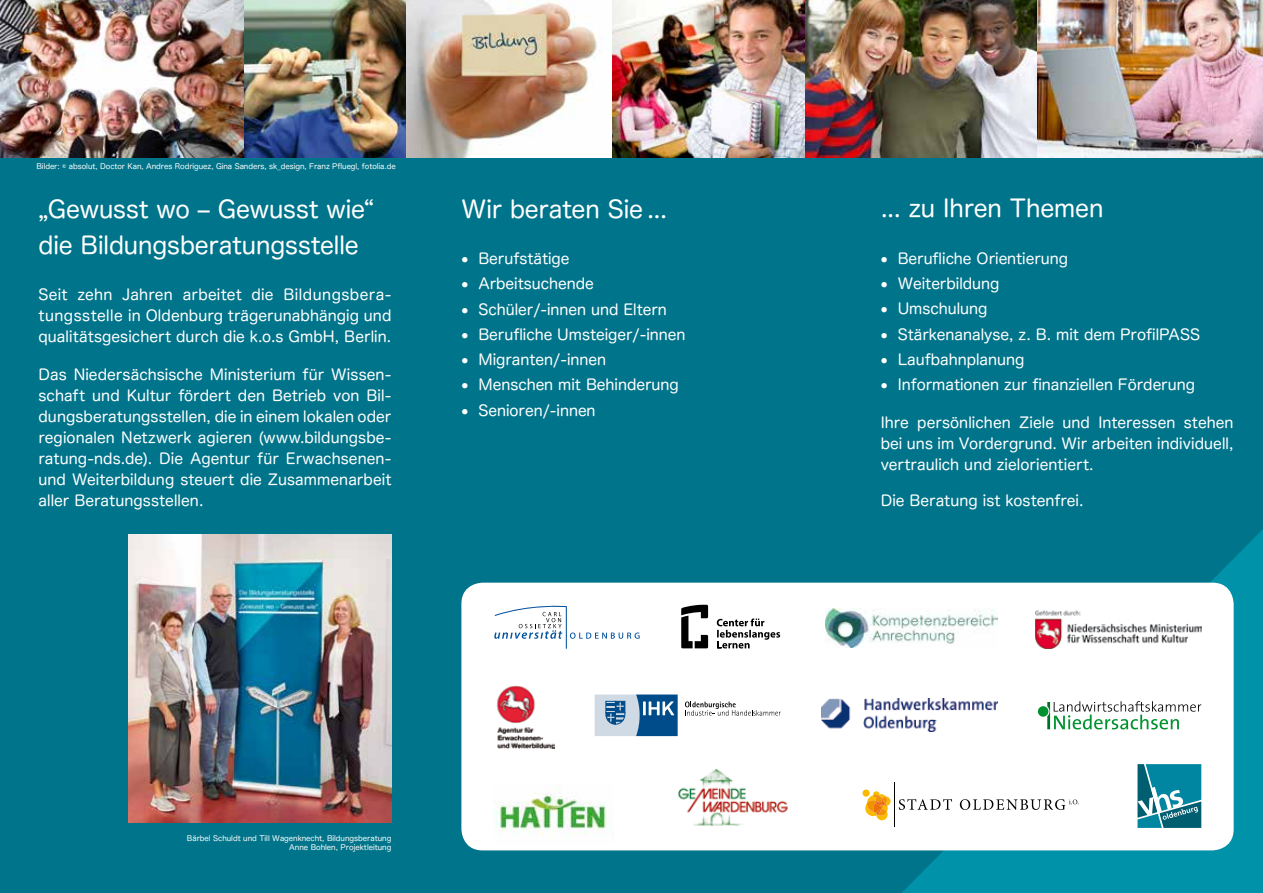
<style>
.page{position:relative;width:1263px;height:893px;background:#00748a}
.page>*{position:absolute;margin:0;border:0;box-sizing:border-box;transform-origin:0 0}
.t1{font:24px/36px "Hira Maru Pro W4";letter-spacing:-.005em;color:#fff}
.t2{font:15px/21px "Hira Maru Pro W4";color:#fff;text-align:justify}
.t3{font:7.5px/9px "Hira Maru Pro W4";color:#fff;text-align:right}
</style>
<div class="page">
<svg style="left:901px;top:529px;width:362px;height:364px;fill:#0092a9"></svg>
<img style="left:128px;top:535px;width:263px;height:288px">
<img style="left:0;top:0;width:406px;height:157px">
<img style="left:406px;top:0;width:206px;height:157px">
<img style="left:612px;top:0;width:194px;height:157px">
<img style="left:806px;top:0;width:231px;height:157px">
<img style="left:1037px;top:0;width:226px;height:157px">
<div style="left:461px;top:583px;width:772px;height:267px;background:#fff;border-radius:21px"></div>
<img style="left:1036px;top:610px;width:165px;height:39px">
<svg style="left:1047px;top:701px;width:154px;height:28px"></svg>
<div style="left:1038px;top:706px;width:10px;height:11px;background:#00922e;border-radius:50%"></div>
<svg style="left:1137px;top:764px;width:64px;height:64px;background:#2d8ea2"></svg>
<img style="left:493px;top:787px;width:114px;height:49px">
<img style="left:678px;top:768px;width:110px;height:58px">
<svg style="left:685px;top:701px;width:96px;height:15px"></svg>
<svg style="left:595px;top:694px;width:83px;height:42px;background:#6b95ba"></svg>
<img style="left:821px;top:699px;width:176px;height:33px">
<img style="left:826px;top:609px;width:171px;height:39px">
<hr style="left:894px;top:782px;width:1px;height:45px;background:#000">
<svg style="left:899px;top:799px;width:53px;height:11px"></svg>
<svg style="left:960px;top:799px;width:119px;height:11px"></svg>
<svg style="left:862px;top:789px;width:8px;height:8px"></svg>
<svg style="left:865px;top:791px;width:25px;height:29px"></svg>
<img style="left:496px;top:685px;width:58px;height:64px">
<svg style="left:717px;top:618px;width:63px;height:30px"></svg>
<svg style="left:681px;top:605px;width:27px;height:43px"></svg>
<svg style="left:494px;top:605px;width:146px;height:44px"></svg>
<p class="t3" style="left:37px;top:162px;width:361px">Bilder: © absolut, Doctor Kan, Andres Rodriguez, Gina Sanders, sk_design, Franz Pfluegl, fotolia.de</p>
<h1 class="t1" style="left:38px;top:189px;width:337px">„Gewusst wo – Gewusst wie“ die Bildungsberatungsstelle</h1>
<p class="t2" style="left:38px;top:283px;width:354px">Seit zehn Jahren arbeitet die Bildungsbera&shy;tungsstelle in Oldenburg trägerunabhängig und qualitätsgesichert durch die k.o.s GmbH, Berlin.</p>
<p class="t2" style="left:38px;top:363px;width:354px">Das Niedersächsische Ministerium für Wissen&shy;schaft und Kultur fördert den Betrieb von Bil&shy;dungsberatungsstellen, die in einem lokalen oder regionalen Netzwerk agieren (www.bildungsbe&shy;ratung-nds.de). Die Agentur für Erwachsenen&shy;und Weiterbildung steuert die Zusammenarbeit aller Beratungsstellen.</p>
<h1 class="t1" style="left:461px;top:189px;width:207px">Wir beraten Sie ...</h1>
<p class="t2" style="left:461px;top:247px;width:110px">• Berufstätige</p>
<p class="t2" style="left:461px;top:272px;width:134px">• Arbeitsuchende</p>
<p class="t2" style="left:461px;top:298px;width:207px">• Schüler/-innen und Eltern</p>
<p class="t2" style="left:461px;top:323px;width:226px">• Berufliche Umsteiger/-innen</p>
<p class="t2" style="left:461px;top:348px;width:146px">• Migranten/-innen</p>
<p class="t2" style="left:461px;top:373px;width:219px">• Menschen mit Behinderung</p>
<p class="t2" style="left:461px;top:399px;width:136px">• Senioren/-innen</p>
<p class="t3" style="left:187px;top:834px;width:206px">Bärbel Schuldt und Till Wagenknecht, Bildungsberatung<br>Anne Bohlen, Projektleitung</p>
<h1 class="t1" style="left:881px;top:189px;width:224px">... zu Ihren Themen</h1>
<p class="t2" style="left:881px;top:247px;width:189px">• Berufliche Orientierung</p>
<p class="t2" style="left:881px;top:272px;width:120px">• Weiterbildung</p>
<p class="t2" style="left:881px;top:297px;width:108px">• Umschulung</p>
<p class="t2" style="left:881px;top:323px;width:321px">• Stärkenanalyse, z. B. mit dem ProfilPASS</p>
<p class="t2" style="left:881px;top:348px;width:145px">• Laufbahnplanung</p>
<p class="t2" style="left:881px;top:373px;width:316px">• Informationen zur finanziellen Förderung</p>
<p class="t2" style="left:881px;top:411px;width:354px">Ihre persönlichen Ziele und Interessen stehen bei uns im Vordergrund. Wir arbeiten individuell, vertraulich und zielorientiert.</p>
<p class="t2" style="left:881px;top:489px;width:204px">Die Beratung ist kostenfrei.</p>
</div>
